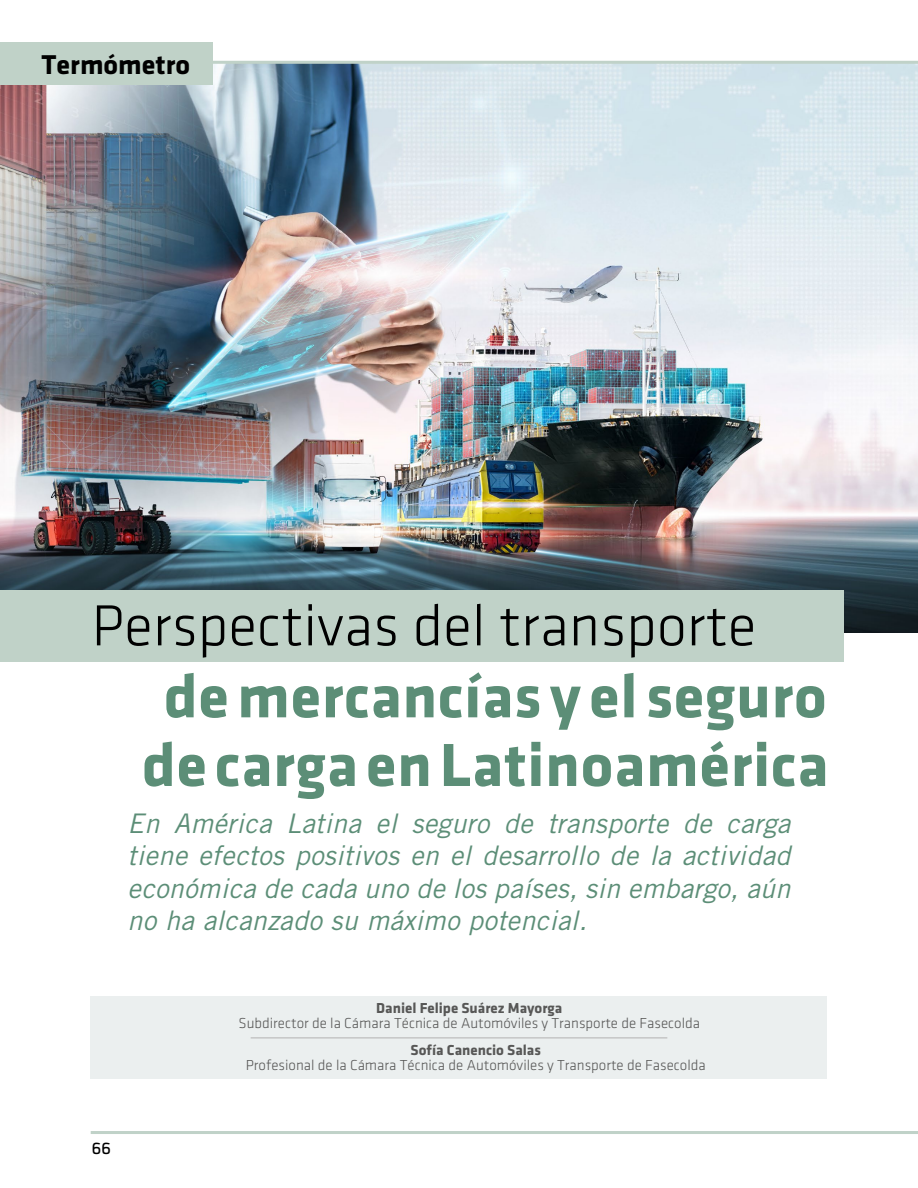
<style>
.page{position:relative;width:918px;height:1188px;background:#fff}
.page>*{position:absolute;margin:0;border:0;box-sizing:border-box;transform-origin:0 0}
.t1{font:700 63px "Klavika";letter-spacing:.01em;color:#5c8e77}
.t2{font:60px "Klavika Light TF";color:#000}
.t3{font:700 28.2px "Klavika";color:#000}
.t4{font:italic 27px/32.4px "Trade Gothic LT Std";letter-spacing:.01em;color:#5c8e77;text-align:justify}
.t5{font:15px "Klavika Light TF";color:#575756}
.t6{font:700 15px "Klavika";color:#575756}
.t7{font:15px "Collator";color:#000}
</style>
<div class="page">
<hr style="left:91px;top:1131px;width:827px;height:3px;background:#c0d2c8">
<img style="left:0;top:64px;width:918px;height:569px">
<div style="left:0;top:42px;width:212px;height:42px;background:#c0d2c8"></div>
<div style="left:90px;top:996px;width:737px;height:82px;background:#ebefef"></div>
<hr style="left:251px;top:1038px;width:416px;height:1px;background:#b3b2b2">
<div style="left:0;top:590px;width:844px;height:72px;background:#c0d2c8"></div>
<hr style="left:212px;top:61px;width:706px;height:3px;background:#c0d2c8">
<p class="t3" style="left:42px;top:49px;width:150px">Termómetro</p>
<h2 class="t2" style="left:92px;top:594px;width:666px">Perspectivas del transporte</h2>
<h1 class="t1" style="left:164px;top:662px;width:664px">de mercancías y el seguro</h1>
<h1 class="t1" style="left:142px;top:730px;width:688px">de carga en Latinoamérica</h1>
<p class="t4" style="left:128px;top:808px;width:664px">En América Latina el seguro de transporte de carga tiene efectos positivos en el desarrollo de la actividad económica de cada uno de los países, sin embargo, aún no ha alcanzado su máximo potencial.</p>
<p class="t6" style="left:376px;top:1000px;width:188px">Daniel Felipe Suárez Mayorga</p>
<p class="t5" style="left:239px;top:1015px;width:463px">Subdirector de la Cámara Técnica de Automóviles y Transporte de Fasecolda</p>
<p class="t7" style="left:92px;top:1140px;width:21px">66</p>
<p class="t6" style="left:411px;top:1041px;width:132px">Sofía Canencio Salas</p>
<p class="t5" style="left:246px;top:1057px;width:462px">Profesional de la Cámara Técnica de Automóviles y Transporte de Fasecolda</p>
</div>
